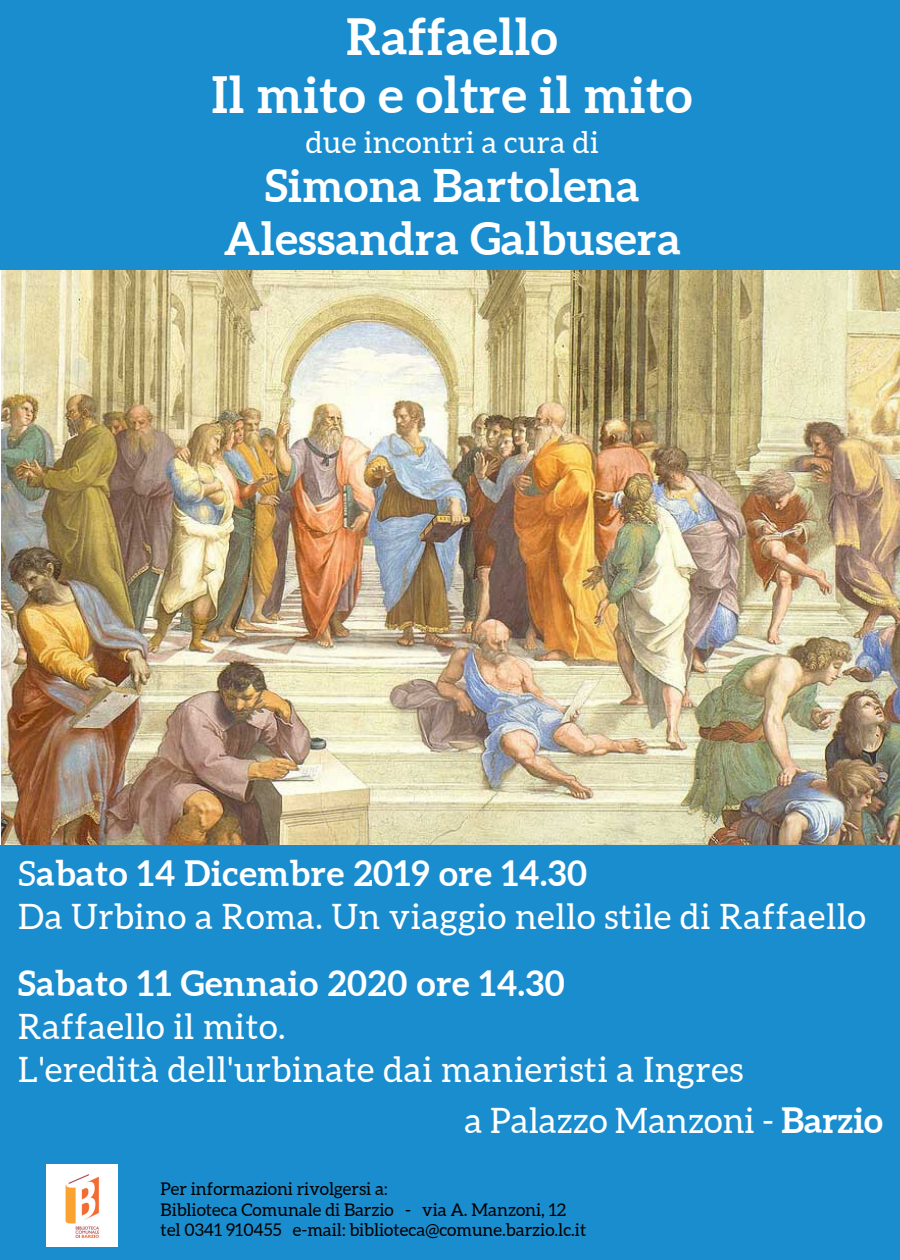
<style>
.page{position:relative;width:900px;height:1260px;background:#fff}
.page>*{position:absolute;margin:0;border:0;box-sizing:border-box;transform-origin:0 0}
.t1{font:700 50px/58px "Aleo";letter-spacing:.015em;color:#fff;text-align:center}
.t2{font:700 45px/53px "Aleo";letter-spacing:.015em;color:#fff;text-align:center}
.t3{font:35px/43px "Aleo";letter-spacing:.02em;color:#fff}
.t4{font:700 35px "Aleo";letter-spacing:.02em;color:#fff}
.t5{font:35px "Aleo";color:#fff}
.t6{font:30px "Aleo";letter-spacing:.015em;color:#fff}
.t7{font:17.5px/20.5px "Aleo";color:#000}
.s1{font-weight:700}
</style>
<div class="page">
<img style="left:2px;top:269px;width:898px;height:576px">
<div style="left:0;top:845px;width:900px;height:415px;background:#1a8dcf"></div>
<img style="left:46px;top:1164px;width:71px;height:83px">
<div style="left:0;top:0;width:900px;height:269px;background:#1a8dcf"></div>
<h1 class="t1" style="left:212px;top:7px;width:482px">Raffaello<br>Il mito e oltre il mito</h1>
<p class="t6" style="left:306px;top:125px;width:294px">due incontri a cura di</p>
<p class="t2" style="left:224px;top:159px;width:459px">Simona Bartolena<br>Alessandra Galbusera</p>
<p class="t3" style="left:18px;top:851px;width:849px">S<span class="s1">abato 14 Dicembre 2019 ore 14.30<br></span>Da Urbino a Roma. Un viaggio nello stile di Raffaello</p>
<p class="t4" style="left:18px;top:963px;width:548px">Sabato 11 Gennaio 2020 ore 14.30</p>
<p class="t3" style="left:18px;top:1005px;width:727px">Raffaello il mito.<br>L'eredità dell'urbinate dai manieristi a Ingres</p>
<p class="t5" style="left:465px;top:1101px;width:420px">a Palazzo Manzoni - <span class="s1">Barzio</span></p>
<p class="t7" style="left:161px;top:1178px;width:427px">Per informazioni rivolgersi a:<br>Biblioteca Comunale di Barzio - via A. Manzoni, 12 tel 0341 910455 e-mail: biblioteca@comune.barzio.lc.it</p>
</div>
